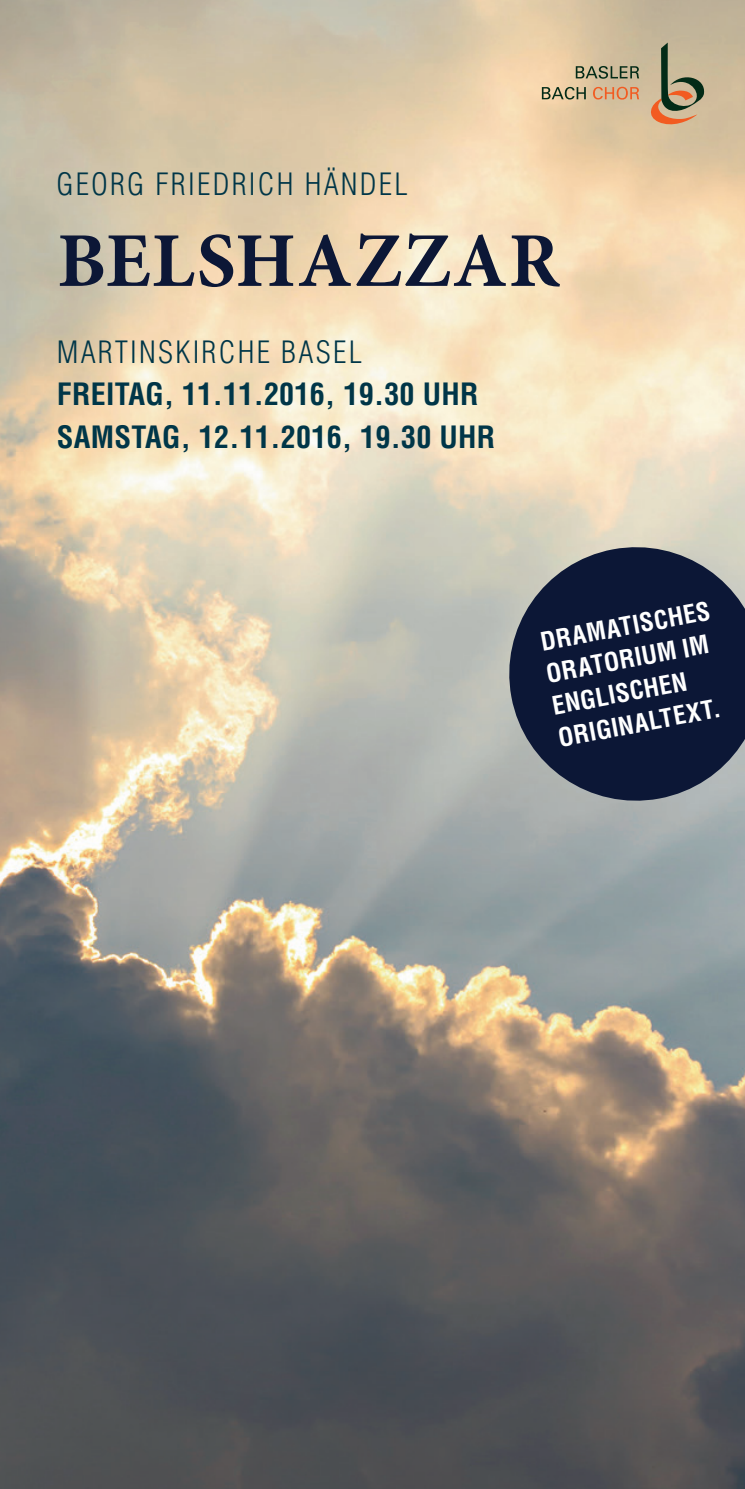
<style>
.page{position:relative;width:745px;height:1489px;background:#fff}
.page>*{position:absolute;margin:0;border:0;box-sizing:border-box;transform-origin:0 0}
.t1{font:700 77.5px "Minion Pro";letter-spacing:.02em;color:#0c1736}
.t2{font:700 condensed 30px/42.8px "Helvetica LT Std";letter-spacing:.01em;color:#003648}
.t3{font:300 condensed 30px "Helvetica LT Std";letter-spacing:.075em;color:#003648}
.t4{font:700 condensed 25px/32.5px "Helvetica LT Std";color:#fff}
</style>
<div class="page">
<img style="left:0;top:0;width:744px;height:1488px">
<svg style="left:498px;top:536px;width:246px;height:275px;background:#3e465a"></svg>
<svg style="left:575px;top:66px;width:63px;height:13px"></svg>
<svg style="left:541px;top:87px;width:44px;height:12px"></svg>
<svg style="left:592px;top:87px;width:46px;height:13px"></svg>
<svg style="left:646px;top:43px;width:59px;height:85px;background:#b09c7c"></svg>
<p class="t3" style="left:57px;top:166px;width:352px">GEORG FRIEDRICH HÄNDEL</p>
<h1 class="t1" style="left:57px;top:206px;width:504px">BELSHAZZAR</h1>
<p class="t3" style="left:57px;top:333px;width:306px">MARTINSKIRCHE BASEL</p>
<p class="t2" style="left:57px;top:373px;width:439px">FREITAG, 11.11.2016, 19.30 UHR<br>SAMSTAG, 12.11.2016, 19.30 UHR</p>
<p class="t4" style="left:536px;top:626px;width:174px;rotate:-11deg">DRAMATISCHES<br>ORATORIUM IM<br>ENGLISCHEN<br>ORIGINALTEXT.</p>
</div>
